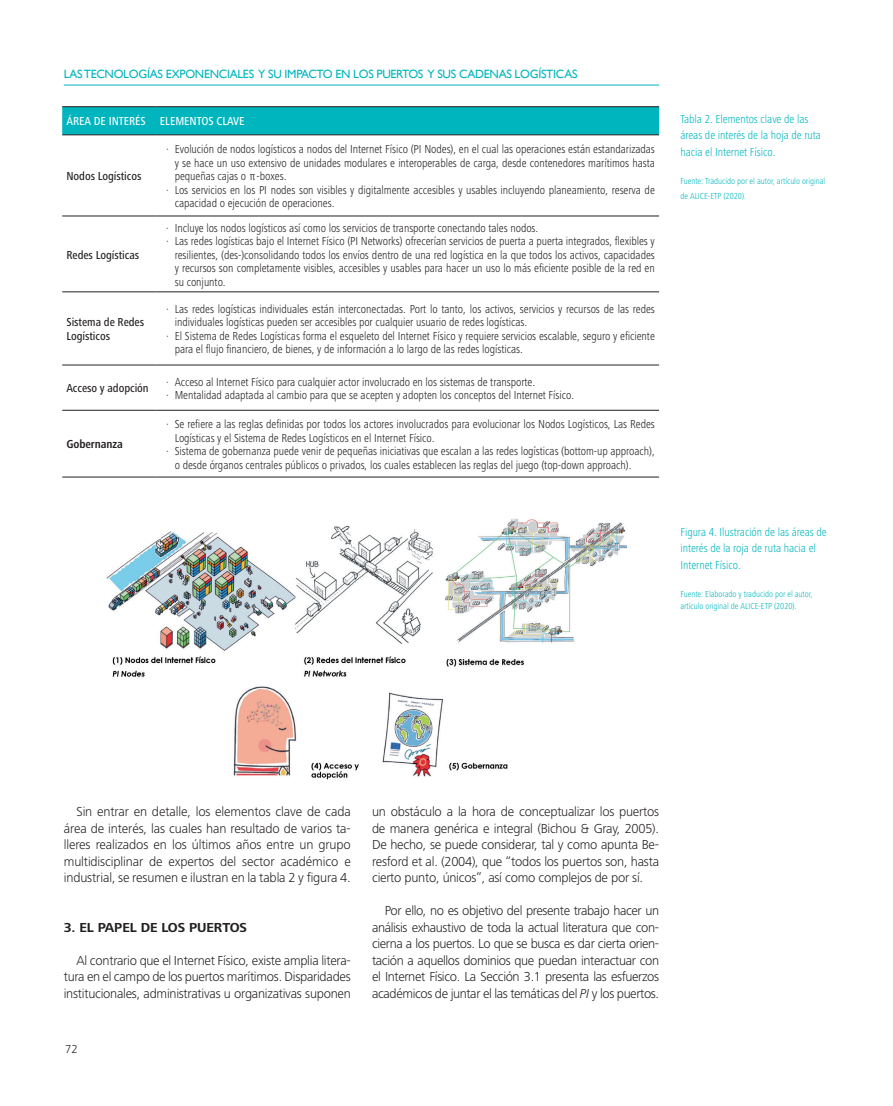
<style>
.page{position:relative;width:893px;height:1106px;background:#fff}
.page>*{position:absolute;margin:0;border:0;box-sizing:border-box;transform-origin:0 0}
.t1{font:300 13.5px/16.5px "Frutiger Next LT";letter-spacing:-.02em;color:#231f20;text-align:justify}
.t2{font:700 13.5px "Frutiger Next LT";letter-spacing:-.005em;color:#231f20}
.t3{font:300 condensed 12px/13.5px "Frutiger Next LT";letter-spacing:-.005em;color:#231f20}
.t4{font:300 condensed 12px/16.5px "Frutiger Next LT";letter-spacing:-.005em;color:#00b5be}
.t5{font:12px "Gill Sans";letter-spacing:-.025em;color:#00b5be}
.t6{font:500 condensed 12px/13.5px "Frutiger Next LT";letter-spacing:-.005em;color:#231f20}
.t7{font:500 condensed 12px "Frutiger Next LT";letter-spacing:-.005em;color:#fff}
.t8{font:700 condensed 12px "Frutiger Next LT";letter-spacing:-.005em;color:#231f20}
.t9{font:300 12px "Frutiger Next LT";color:#231f20}
.t10{font:300 condensed 9px/15px "Frutiger Next LT";letter-spacing:-.005em;color:#00b5be}
.s1{font-style:italic}
</style>
<div class="page">
<hr style="left:64px;top:85px;width:595px;height:1px;background:#00b5be">
<div style="left:62px;top:107px;width:597px;height:27px;background:#00b5be"></div>
<hr style="left:62px;top:106px;width:94px;height:1px;background:#231f20">
<hr style="left:156px;top:106px;width:503px;height:1px;background:#231f20">
<hr style="left:62px;top:134px;width:94px;height:1px;background:#231f20">
<hr style="left:156px;top:134px;width:503px;height:1px;background:#231f20">
<hr style="left:62px;top:216px;width:94px;height:1px;background:#231f20">
<hr style="left:156px;top:216px;width:503px;height:1px;background:#231f20">
<hr style="left:62px;top:291px;width:94px;height:1px;background:#231f20">
<hr style="left:156px;top:291px;width:503px;height:1px;background:#231f20">
<hr style="left:62px;top:364px;width:94px;height:1px;background:#231f20">
<hr style="left:156px;top:364px;width:503px;height:1px;background:#231f20">
<hr style="left:62px;top:410px;width:94px;height:1px;background:#231f20">
<hr style="left:156px;top:410px;width:503px;height:1px;background:#231f20">
<hr style="left:62px;top:476px;width:94px;height:1px;background:#231f20">
<hr style="left:156px;top:476px;width:503px;height:1px;background:#231f20">
<img style="left:106px;top:518px;width:520px;height:262px">
<p class="t5" style="left:64px;top:67px;width:515px">LAS TECNOLOGÍAS EXPONENCIALES Y SU IMPACTO EN LOS PUERTOS Y SUS CADENAS LOGÍSTICAS</p>
<p class="t7" style="left:66px;top:115px;width:180px">ÁREA DE INTERÉS ELEMENTOS CLAVE</p>
<p class="t6" style="left:66px;top:169px;width:77px">Nodos Logísticos</p>
<p class="t6" style="left:66px;top:248px;width:74px">Redes Logísticas</p>
<p class="t6" style="left:66px;top:315px;width:79px">Sistema de Redes<br>Logísticos</p>
<p class="t3" style="left:166px;top:142px;width:490px">· Evolución de nodos logísticos a nodos del Internet Físico (PI Nodes), en el cual las operaciones están estandarizadas</p>
<p class="t3" style="left:175px;top:156px;width:482px">y se hace un uso extensivo de unidades modulares e interoperables de carga, desde contenedores marítimos hasta</p>
<p class="t3" style="left:175px;top:169px;width:113px">pequeñas cajas o π-boxes.</p>
<p class="t3" style="left:166px;top:183px;width:490px">· Los servicios en los PI nodes son visibles y digitalmente accesibles y usables incluyendo planeamiento, reserva de</p>
<p class="t3" style="left:175px;top:196px;width:161px">capacidad o ejecución de operaciones.</p>
<p class="t3" style="left:166px;top:221px;width:374px">· Incluye los nodos logísticos así como los servicios de transporte conectando tales nodos.</p>
<p class="t3" style="left:166px;top:234px;width:490px">· Las redes logísticas bajo el Internet Físico (PI Networks) ofrecerían servicios de puerta a puerta integrados, flexibles y</p>
<p class="t3" style="left:175px;top:248px;width:482px">resilientes, (des-)consolidando todos los envíos dentro de una red logística en la que todos los activos, capacidades</p>
<p class="t3" style="left:175px;top:261px;width:482px">y recursos son completamente visibles, accesibles y usables para hacer un uso lo más eficiente posible de la red en</p>
<p class="t3" style="left:175px;top:275px;width:52px">su conjunto.</p>
<p class="t3" style="left:166px;top:302px;width:490px">· Las redes logísticas individuales están interconectadas. Port lo tanto, los activos, servicios y recursos de las redes</p>
<p class="t3" style="left:175px;top:316px;width:354px">individuales logísticas pueden ser accesibles por cualquier usuario de redes logísticas.</p>
<p class="t3" style="left:166px;top:329px;width:490px">· El Sistema de Redes Logísticas forma el esqueleto del Internet Físico y requiere servicios escalable, seguro y eficiente</p>
<p class="t3" style="left:175px;top:343px;width:350px">para el flujo financiero, de bienes, y de información a lo largo de las redes logísticas.</p>
<p class="t6" style="left:66px;top:381px;width:84px">Acceso y adopción</p>
<p class="t3" style="left:166px;top:375px;width:409px">· Acceso al Internet Físico para cualquier actor involucrado en los sistemas de transporte.<br>· Mentalidad adaptada al cambio para que se acepten y adopten los conceptos del Internet Físico.</p>
<p class="t8" style="left:66px;top:437px;width:58px">Gobernanza</p>
<p class="t3" style="left:166px;top:417px;width:490px">· Se refiere a las reglas definidas por todos los actores involucrados para evolucionar los Nodos Logísticos, Las Redes</p>
<p class="t3" style="left:175px;top:431px;width:261px">Logísticas y el Sistema de Redes Logísticos en el Internet Físico.</p>
<p class="t3" style="left:166px;top:444px;width:490px">· Sistema de gobernanza puede venir de pequeñas iniciativas que escalan a las redes logísticas (bottom-up approach),</p>
<p class="t3" style="left:175px;top:458px;width:458px">o desde órganos centrales públicos o privados, los cuales establecen las reglas del juego (top-down approach).</p>
<p class="t4" style="left:680px;top:111px;width:142px">Tabla 2. Elementos clave de las áreas de interés de la hoja de ruta hacia el Internet Físico.</p>
<p class="t10" style="left:680px;top:174px;width:147px">Fuente: Traducido por el autor, artículo original de ALICE-ETP (2020).</p>
<p class="t4" style="left:680px;top:523px;width:148px">Figura 4. Ilustración de las áreas de interés de la roja de ruta hacia el<br>Internet Físico.</p>
<p class="t10" style="left:680px;top:588px;width:134px;line-height:12px">Fuente: Elaborado y traducido por el autor, artículo original de ALICE-ETP (2020).</p>
<p class="t1" style="left:64px;top:803px;width:289px;text-indent:13px">Sin entrar en detalle, los elementos clave de cada área de interés, las cuales han resultado de varios ta&shy;lleres realizados en los últimos años entre un grupo multidisciplinar de expertos del sector académico e industrial, se resumen e ilustran en la tabla 2 y figura 4.</p>
<p class="t2" style="left:64px;top:919px;width:185px">3. EL PAPEL DE LOS PUERTOS</p>
<p class="t1" style="left:64px;top:952px;width:289px;text-indent:13px">Al contrario que el Internet Físico, existe amplia litera&shy;tura en el campo de los puertos marítimos. Disparidades institucionales, administrativas u organizativas suponen</p>
<p class="t9" style="left:65px;top:1042px;width:14px">72</p>
<p class="t1" style="left:372px;top:803px;width:289px">un obstáculo a la hora de conceptualizar los puertos de manera genérica e integral (Bichou &amp; Gray, 2005).<br>De hecho, se puede considerar, tal y como apunta Be&shy;resford et al. (2004), que “todos los puertos son, hasta cierto punto, únicos”, así como complejos de por sí.</p>
<p class="t1" style="left:372px;top:902px;width:289px;text-indent:13px">Por ello, no es objetivo del presente trabajo hacer un análisis exhaustivo de toda la actual literatura que con&shy;cierna a los puertos. Lo que se busca es dar cierta orien&shy;tación a aquellos dominios que puedan interactuar con el Internet Físico. La Sección 3.1 presenta las esfuerzos académicos de juntar el las temáticas del <span class="s1">PI</span> y los puertos.</p>
</div>
